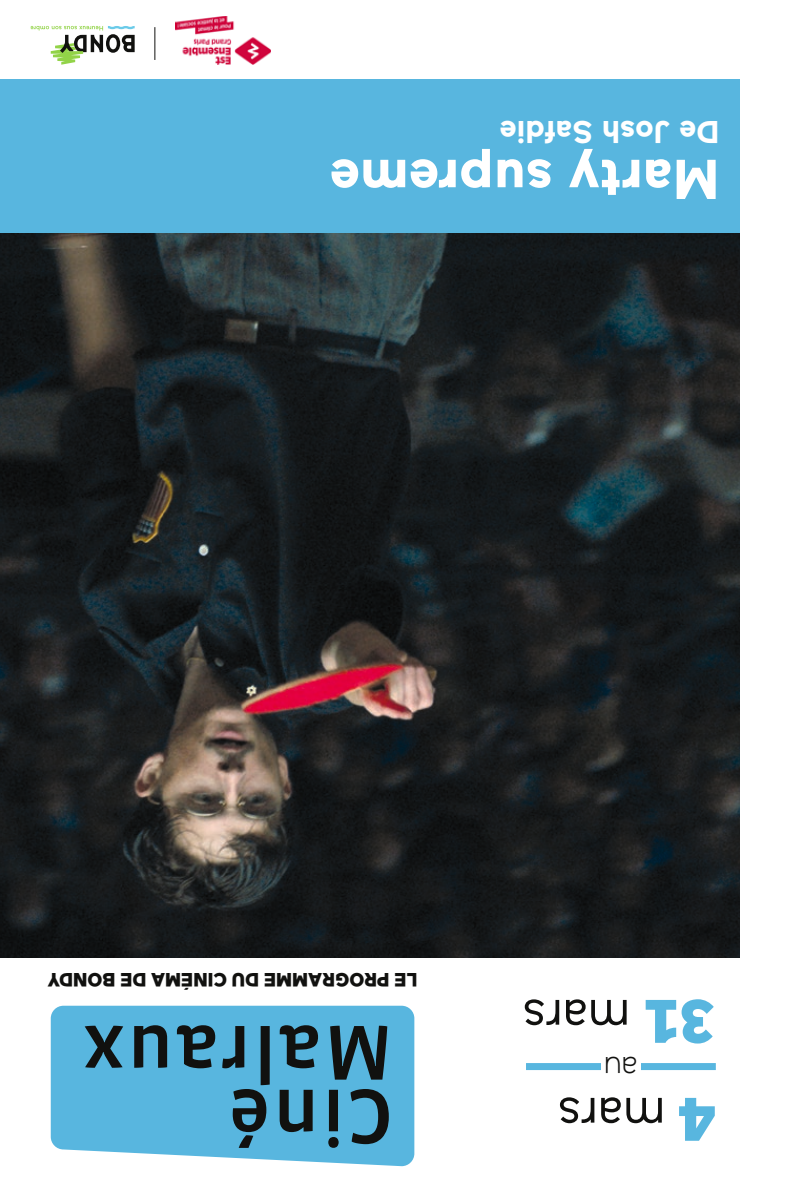
<style>
.page{position:relative;width:794px;height:1191px;background:#fff}
.page>*{position:absolute;margin:0;border:0;box-sizing:border-box;transform-origin:0 0}
.Réalisateurs{font:900 61.25px "Maax";color:#58b6df}
.Couverture_-_date_et_lieu{font:700 56px "Maax";color:#fff}
.Réalisateurs-2{font:50.4px "Maax";letter-spacing:-.02em;color:#11110f}
.Réalisateurs-3{font:300 32.73px "Maax";color:#11110f}
.Couverture_-_date_et_lieu-2{font:700 31.5px "Maax";color:#fff}
.Surtitre_programme{font:900 19.25px "Maax";color:#11110f}
</style>
<div class="page">
<hr style="left:155px;top:27px;width:1px;height:33px;background:#11110f">
<img style="left:175px;top:17px;width:95px;height:47px">
<svg style="left:31px;top:26px;width:104px;height:39px"></svg>
<img style="left:0;top:233px;width:739px;height:724px">
<div style="left:0;top:79px;width:739px;height:154px;background:#58b6df"></div>
<svg style="left:51px;top:1005px;width:363px;height:161px;background:#66bbe1"></svg>
<svg style="left:350px;top:1089px;width:39px;height:55px;background:#397086"></svg>
<svg style="left:328px;top:1089px;width:11px;height:58px"></svg>
<svg style="left:280px;top:1089px;width:33px;height:43px"></svg>
<svg style="left:330px;top:1025px;width:57px;height:54px;background:#30596a"></svg>
<svg style="left:280px;top:1025px;width:38px;height:43px;background:#315b6d"></svg>
<svg style="left:222px;top:1026px;width:48px;height:121px;background:#3f7d97"></svg>
<svg style="left:177px;top:1025px;width:38px;height:43px;background:#315b6d"></svg>
<svg style="left:134px;top:1025px;width:33px;height:42px"></svg>
<svg style="left:85px;top:1025px;width:38px;height:42px;background:#356579"></svg>
<div style="left:526px;top:1063px;width:190px;height:7px;background:#58b6df"></div>
<div style="left:601px;top:1054px;width:40px;height:27px;background:#fff"></div>
<p class="Couverture_-_date_et_lieu-2" style="left:719px;top:153px;width:221px;rotate:-180deg">De Josh Safdie</p>
<p class="Couverture_-_date_et_lieu" style="left:719px;top:216px;width:391px;rotate:-180deg">Marty supreme</p>
<p class="Surtitre_programme" style="left:417px;top:992px;width:371px;rotate:-180deg">LE PROGRAMME DU CINÉMA DE BONDY</p>
<p class="Réalisateurs-2" style="left:630px;top:1050px;width:110px;rotate:-180deg">mars</p>
<p class="Réalisateurs" style="left:716px;top:1061px;width:75px;rotate:-180deg">31</p>
<p class="Réalisateurs-3" style="left:638px;top:1089px;width:36px;rotate:-180deg">au</p>
<p class="Réalisateurs-2" style="left:666px;top:1148px;width:110px;rotate:-180deg">mars</p>
<p class="Réalisateurs" style="left:716px;top:1159px;width:40px;rotate:-180deg">4</p>
</div>
